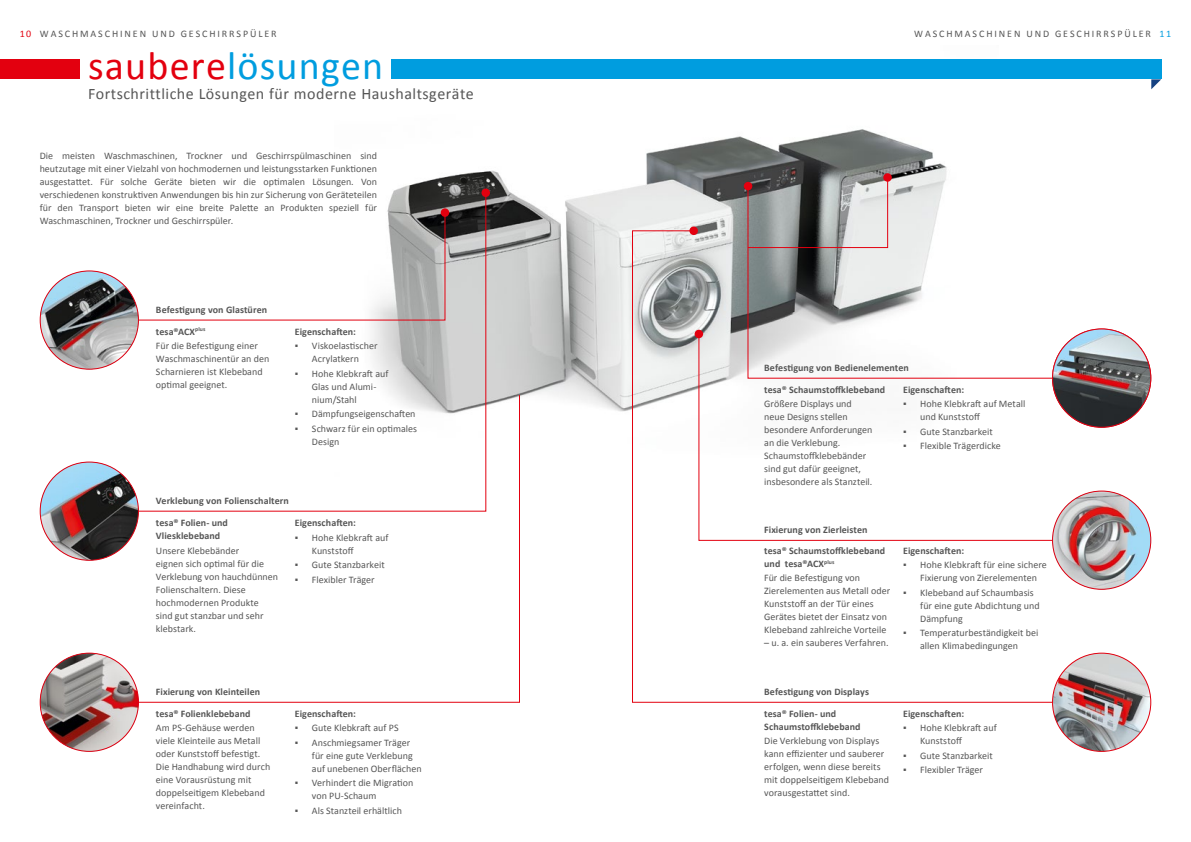
<style>
.page{position:relative;width:1191px;height:842px;background:#fff}
.page>*{position:absolute;margin:0;border:0;box-sizing:border-box;transform-origin:0 0}
.t1{font:40px "Calibri";letter-spacing:.03em;color:#009ddf}
.t2{font:16px "Calibri";letter-spacing:.03em;color:#565656}
.t3{font:10px/13px "Calibri";letter-spacing:.005em;color:#565656}
.t4{font:700 10px/13px "Calibri";letter-spacing:.005em;color:#565656}
.t5{font:10px "Calibri";letter-spacing:.19em;color:#565656}
.t6{font:10px "Calibri";color:#e3000f}
.t7{font:10px "Calibri";color:#009ddf}
.s1{color:#e3000f}
.s2{font-weight:700}
</style>
<div class="page">
<div style="left:0;top:60px;width:79px;height:19px;background:#e3000f"></div>
<img style="left:391px;top:59px;width:607px;height:353px">
<div style="left:391px;top:60px;width:770px;height:19px;background:#009ddf"></div>
<svg style="left:101px;top:193px;width:386px;height:201px"></svg>
<div style="left:441px;top:208px;width:8px;height:9px;background:#e3000f;border-radius:50%"></div>
<div style="left:481px;top:189px;width:9px;height:8px;background:#e3000f;border-radius:50%"></div>
<svg style="left:689px;top:226px;width:9px;height:9px"></svg>
<svg style="left:631px;top:230px;width:496px;height:473px"></svg>
<img style="left:1052px;top:653px;width:98px;height:98px;border-radius:49px">
<svg style="left:747px;top:186px;width:380px;height:193px"></svg>
<div style="left:744px;top:182px;width:8px;height:8px;background:#e3000f;border-radius:50%"></div>
<div style="left:883px;top:173px;width:8px;height:9px;background:#e3000f;border-radius:50%"></div>
<svg style="left:1151px;top:79px;width:10px;height:10px"></svg>
<img style="left:1052px;top:491px;width:98px;height:98px;border-radius:49px">
<img style="left:1052px;top:329px;width:98px;height:98px;border-radius:49px">
<svg style="left:747px;top:177px;width:141px;height:72px;background:#999696"></svg>
<img style="left:40px;top:271px;width:98px;height:98px;border-radius:49px">
<svg style="left:99px;top:394px;width:421px;height:309px"></svg>
<img style="left:40px;top:653px;width:98px;height:98px;border-radius:49px">
<img style="left:40px;top:462px;width:98px;height:98px;border-radius:49px">
<p class="t5" style="left:40px;top:28px;width:238px">WASCHMASCHINEN UND GESCHIRRSPÜLER</p>
<p class="t5" style="left:914px;top:28px;width:238px">WASCHMASCHINEN UND GESCHIRRSPÜLER</p>
<p class="t6" style="left:20px;top:28px;width:13px">10</p>
<p class="t7" style="left:1159px;top:28px;width:13px">11</p>
<h1 class="t1" style="left:88px;top:41px;width:297px"><span class="s1">saubere</span>lösungen</h1>
<h2 class="t2" style="left:88px;top:84px;width:387px">Fortschrittliche Lösungen für moderne Haushaltsgeräte</h2>
<p class="t3" style="left:40px;top:149px;width:339px;text-align:justify">Die meisten Waschmaschinen, Trockner und Geschirrspülmaschinen sind heutzutage mit einer Vielzahl von hochmodernen und leistungsstarken Funktionen ausgestattet. Für solche Geräte bieten wir die optimalen Lösungen. Von verschiedenen konstruktiven Anwendungen bis hin zur Sicherung von Geräteteilen für den Transport bieten wir eine breite Palette an Produkten speziell für Waschmaschinen, Trockner und Geschirrspüler.</p>
<p class="t4" style="left:156px;top:303px;width:113px">Befestigung von Glastüren</p>
<p class="t3" style="left:156px;top:324px;width:103px;line-height:14.5px"><span class="s2">tesa®ACX</span><sup>plus<br></sup>Für die Befestigung einer</p>
<p class="t3" style="left:156px;top:352px;width:115px">Waschmaschinentür an den<br>Scharnieren ist Klebeband optimal geeignet.</p>
<p class="t4" style="left:903px;top:357px;width:62px;line-height:21.7px;text-indent:-139px">Befestigung von Bedienelementen<br>Eigenschaften:</p>
<p class="t3" style="left:920px;top:397px;width:107px;text-indent:-17px">▪ Hohe Klebkraft auf Metall und Kunststoff</p>
<p class="t3" style="left:903px;top:425px;width:91px">▪ Gute Stanzbarkeit</p>
<p class="t3" style="left:903px;top:439px;width:99px">▪ Flexible Trägerdicke</p>
<p class="t4" style="left:295px;top:325px;width:62px">Eigenschaften:</p>
<p class="t3" style="left:295px;top:339px;width:84px;text-align:center">▪ Viskoelastischer<br>Acrylatkern</p>
<p class="t3" style="left:312px;top:367px;width:78px;text-indent:-17px">▪ Hohe Klebkraft auf<br>Glas und Alumi&shy;nium/Stahl</p>
<p class="t3" style="left:295px;top:407px;width:122px">▪ Dämpfungseigenschaften</p>
<p class="t3" style="left:312px;top:422px;width:107px;text-indent:-17px">▪ Schwarz für ein optimales<br>Design</p>
<p class="t4" style="left:764px;top:383px;width:123px">tesa® Schaumstoffklebeband</p>
<p class="t3" style="left:764px;top:397px;width:110px">Größere Displays und neue Designs stellen besondere Anforderungen an die Verklebung.<br>Schaumstoffklebebänder sind gut dafür geeignet, insbesondere als Stanzteil.</p>
<p class="t4" style="left:156px;top:494px;width:134px">Verklebung von Folienschaltern</p>
<p class="t4" style="left:156px;top:516px;width:73px">tesa® Folien- und<br>Vliesklebeband</p>
<p class="t3" style="left:156px;top:544px;width:124px">Unsere Klebebänder<br>eignen sich optimal für die<br>Verklebung von hauchdünnen<br>Folienschaltern. Diese hochmodernen Produkte<br>sind gut stanzbar und sehr klebstark.</p>
<p class="t4" style="left:295px;top:516px;width:62px">Eigenschaften:</p>
<p class="t3" style="left:312px;top:531px;width:78px;text-indent:-17px">▪ Hohe Klebkraft auf<br>Kunststoff</p>
<p class="t3" style="left:295px;top:558px;width:91px">▪ Gute Stanzbarkeit</p>
<p class="t3" style="left:295px;top:573px;width:81px">▪ Flexibler Träger</p>
<p class="t4" style="left:156px;top:685px;width:106px">Fixierung von Kleinteilen</p>
<p class="t4" style="left:156px;top:707px;width:96px">tesa® Folienklebeband</p>
<p class="t3" style="left:156px;top:721px;width:116px">Am PS-Gehäuse werden viele Kleinteile aus Metall oder Kunststoff befestigt.<br>Die Handhabung wird durch eine Vorausrüstung mit doppelseitigem Klebeband vereinfacht.</p>
<p class="t4" style="left:295px;top:707px;width:62px">Eigenschaften:</p>
<p class="t3" style="left:295px;top:721px;width:105px">▪ Gute Klebkraft auf PS</p>
<p class="t3" style="left:312px;top:736px;width:111px;text-indent:-17px">▪ Anschmiegsamer Träger für eine gute Verklebung auf unebenen Oberflächen</p>
<p class="t3" style="left:312px;top:776px;width:103px;text-indent:-17px">▪ Verhindert die Migration von PU-Schaum</p>
<p class="t3" style="left:295px;top:804px;width:109px">▪ Als Stanzteil erhältlich</p>
<p class="t4" style="left:764px;top:523px;width:105px">Fixierung von Zierleisten</p>
<p class="t4" style="left:764px;top:544px;width:123px">tesa® Schaumstoffklebeband und tesa®ACX<sup>plus</sup></p>
<p class="t3" style="left:764px;top:572px;width:128px">Für die Befestigung von<br>Zierelementen aus Metall oder<br>Kunststoff an der Tür eines<br>Gerätes bietet der Einsatz von<br>Klebeband zahlreiche Vorteile</p>
<p class="t3" style="left:764px;top:637px;width:126px">– u. a. ein sauberes Verfahren.</p>
<p class="t4" style="left:903px;top:544px;width:62px">Eigenschaften:</p>
<p class="t3" style="left:920px;top:559px;width:128px;text-indent:-17px">▪ Hohe Klebkraft für eine sichere<br>Fixierung von Zierelementen</p>
<p class="t3" style="left:920px;top:586px;width:121px;text-indent:-17px">▪ Klebeband auf Schaumbasis für eine gute Abdichtung und<br>Dämpfung</p>
<p class="t3" style="left:903px;top:627px;width:137px;text-align:center">▪ Temperaturbeständigkeit bei allen Klimabedingungen</p>
<p class="t4" style="left:764px;top:685px;width:106px">Befestigung von Displays</p>
<p class="t4" style="left:764px;top:707px;width:98px">tesa® Folien- und<br>Schaumstoffklebeband</p>
<p class="t3" style="left:764px;top:734px;width:126px">Die Verklebung von Displays kann effizienter und sauberer erfolgen, wenn diese bereits mit doppelseitigem Klebeband vorausgestattet sind.</p>
<p class="t4" style="left:903px;top:707px;width:62px">Eigenschaften:</p>
<p class="t3" style="left:920px;top:721px;width:78px;text-indent:-17px">▪ Hohe Klebkraft auf<br>Kunststoff</p>
<p class="t3" style="left:903px;top:749px;width:91px">▪ Gute Stanzbarkeit</p>
<p class="t3" style="left:903px;top:763px;width:81px">▪ Flexibler Träger</p>
</div>
